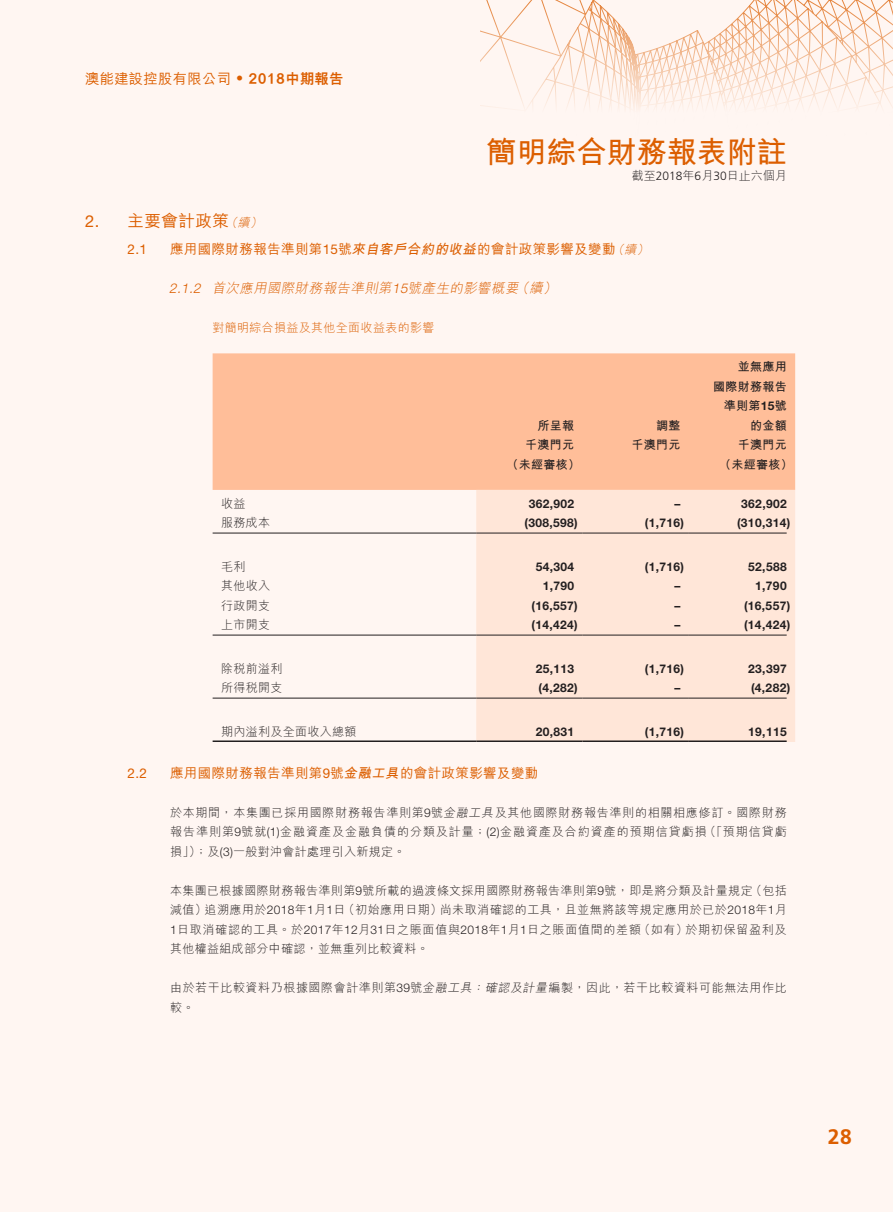
<style>
.page{position:relative;width:893px;height:1212px;background:#fff6f2}
.page>*{position:absolute;margin:0;border:0;box-sizing:border-box;transform-origin:0 0}
.t1{font:700 30px "M Hei HK";color:#dc5e00}
.t2{font:700 21px "Frutiger LT Std";color:#dc5e00}
.t3{font:500 16.5px "M Hei HK";letter-spacing:.03em;color:#dc5e00}
.t4{font:16.5px "Helvetica Neue LT Std";color:#dc5e00}
.t5{font:500 14.25px "M Hei HK";letter-spacing:.03em;color:#dc5e00}
.t6{font:500 13.5px "M Hei HK";letter-spacing:.03em;color:#dc5e00}
.t7{font:italic 300 13.5px "M Hei HK";color:#dc5e00}
.t8{font:italic 300 13.5px "Helvetica Neue LT Std";color:#dc5e00}
.t9{font:13.5px "Helvetica Neue LT Std";color:#dc5e00}
.t10{font:300 12px/19.5px "M Hei HK";letter-spacing:.045em;color:#231f20}
.t11{font:700 12px "Helvetica Neue LT Std";letter-spacing:.03em;color:#231f20}
.t12{font:300 12px/19.5px "M Hei HK";letter-spacing:.08em;color:#231f20}
.t13{font:700 12px/19.5px "M Hei HK";letter-spacing:.03em;color:#231f20;text-align:right}
.t14{font:300 12px "M Hei HK";letter-spacing:.03em;color:#dc5e00}
.t15{font:300 12px "M Hei HK";color:#231f20}
.t16{font:italic 300 12px "M Hei HK";color:#dc5e00}
.t17{font:italic 300 12px "M Hei HK";color:#231f20}
.s1{font-family:"Frutiger LT Std";font-weight:400}
.s2{font-weight:800}
.s3{font-family:"Frutiger LT Std"}
.s4{font-family:"Helvetica Neue LT Std";font-weight:400}
.s5{font-weight:700;font-style:italic}
.s6{font-family:"Helvetica Neue LT Std"}
.s7{font-style:italic}
</style>
<div class="page">
<svg style="left:480px;top:0;width:413px;height:108px"></svg>
<div style="left:213px;top:353px;width:582px;height:137px;background:#ffbe99"></div>
<div style="left:476px;top:490px;width:319px;height:252px;background:#ffe6d8"></div>
<hr style="left:213px;top:533px;width:263px;height:1px;background:#231f20">
<hr style="left:476px;top:533px;width:107px;height:1px;background:#231f20">
<hr style="left:583px;top:533px;width:106px;height:1px;background:#231f20">
<hr style="left:689px;top:533px;width:98px;height:1px;background:#231f20">
<hr style="left:213px;top:635px;width:263px;height:1px;background:#231f20">
<hr style="left:476px;top:635px;width:107px;height:1px;background:#231f20">
<hr style="left:583px;top:635px;width:106px;height:1px;background:#231f20">
<hr style="left:689px;top:635px;width:98px;height:1px;background:#231f20">
<hr style="left:213px;top:698px;width:263px;height:1px;background:#231f20">
<hr style="left:476px;top:698px;width:107px;height:1px;background:#231f20">
<hr style="left:583px;top:698px;width:106px;height:1px;background:#231f20">
<hr style="left:689px;top:698px;width:98px;height:1px;background:#231f20">
<hr style="left:213px;top:740px;width:263px;height:2px;background:#231f20">
<hr style="left:476px;top:740px;width:107px;height:2px;background:#231f20">
<hr style="left:583px;top:740px;width:106px;height:2px;background:#231f20">
<hr style="left:689px;top:740px;width:98px;height:2px;background:#231f20">
<p class="t5" style="left:85px;top:69px;width:260px">澳能建設控股有限公司 <span class="s1">•</span> <span class="s2">2018中期報告</span></p>
<h3 class="t4" style="left:85px;top:212px;width:16px">2.</h3>
<h3 class="t3" style="left:128px;top:209px;width:103px">主要會計政策</h3>
<p class="t16" style="left:238px;top:215px;width:16px">續</p>
<p class="t16" style="left:226px;top:215px;width:16px">（</p>
<p class="t16" style="left:250px;top:215px;width:16px">(</p>
<h1 class="t1" style="left:487px;top:130px;width:301px">簡明綜合財務報表附註</h1>
<p class="t15" style="left:632px;top:167px;width:156px">截至<span class="s3">2018</span>年月<span class="s3">6 30</span>日止六個月</p>
<p class="t9" style="left:128px;top:241px;width:21px">2.1</p>
<p class="t9" style="left:128px;top:765px;width:21px">2.2</p>
<p class="t6" style="left:170px;top:240px;width:447px">應用國際財務報告準則第<span class="s4">15</span>號<span class="s5">來自客戶合約的收益</span>的會計政策影響及變動</p>
<p class="t16" style="left:625px;top:241px;width:16px">續</p>
<p class="t16" style="left:612px;top:241px;width:16px">（</p>
<p class="t16" style="left:637px;top:241px;width:16px">(</p>
<p class="t8" style="left:169px;top:280px;width:36px">2.1.2</p>
<p class="t7" style="left:529px;top:279px;width:18px">續</p>
<p class="t7" style="left:212px;top:279px;width:185px">首次應用國際財務報告準則第</p>
<p class="t7" style="left:516px;top:279px;width:18px">（</p>
<p class="t7" style="left:543px;top:279px;width:18px">(</p>
<p class="t7" style="left:408px;top:279px;width:115px">號產生的影響概要</p>
<p class="t8" style="left:392px;top:280px;width:20px">15</p>
<p class="t14" style="left:213px;top:319px;width:223px">對簡明綜合損益及其他全面收益表的影響</p>
<p class="t13" style="left:537px;top:415px;width:38px">所呈報</p>
<p class="t13" style="left:525px;top:434px;width:51px">千澳門元</p>
<p class="t13" style="left:656px;top:415px;width:26px">調整</p>
<p class="t13" style="left:631px;top:434px;width:51px">千澳門元</p>
<p class="t13" style="left:713px;top:356px;width:75px">並無應用<br>國際財務報告準則第<span class="s6">15</span>號的金額<br>千澳門元</p>
<p class="t13" style="left:506px;top:454px;width:75px">（未經審核）</p>
<p class="t13" style="left:719px;top:454px;width:75px">（未經審核(</p>
<p class="t10" style="left:221px;top:493px;width:26px">收益</p>
<p class="t11" style="left:529px;top:496px;width:47px">362,902</p>
<p class="t11" style="left:674px;top:496px;width:7px">–</p>
<p class="t11" style="left:741px;top:496px;width:47px">362,902</p>
<p class="t10" style="left:221px;top:513px;width:51px">服務成本</p>
<p class="t11" style="left:524px;top:516px;width:55px">)308,598(</p>
<p class="t11" style="left:645px;top:516px;width:41px">)1,716(</p>
<p class="t11" style="left:737px;top:516px;width:55px">)310,314(</p>
<p class="t10" style="left:221px;top:556px;width:26px">毛利</p>
<p class="t11" style="left:536px;top:559px;width:40px">54,304</p>
<p class="t11" style="left:645px;top:559px;width:41px">)1,716(</p>
<p class="t11" style="left:748px;top:559px;width:40px">52,588</p>
<p class="t10" style="left:221px;top:576px;width:51px">其他收入</p>
<p class="t11" style="left:543px;top:579px;width:33px">1,790</p>
<p class="t11" style="left:674px;top:579px;width:7px">–</p>
<p class="t11" style="left:755px;top:579px;width:33px">1,790</p>
<p class="t10" style="left:221px;top:595px;width:51px">行政開支</p>
<p class="t11" style="left:531px;top:598px;width:48px">)16,557(</p>
<p class="t11" style="left:674px;top:598px;width:7px">–</p>
<p class="t11" style="left:744px;top:598px;width:48px">)16,557(</p>
<p class="t10" style="left:221px;top:615px;width:51px">上市開支</p>
<p class="t11" style="left:531px;top:618px;width:48px">)14,424(</p>
<p class="t11" style="left:674px;top:618px;width:7px">–</p>
<p class="t11" style="left:744px;top:618px;width:48px">)14,424(</p>
<p class="t10" style="left:221px;top:658px;width:63px">除稅前溢利</p>
<p class="t11" style="left:536px;top:661px;width:40px">25,113</p>
<p class="t11" style="left:645px;top:661px;width:41px">)1,716(</p>
<p class="t11" style="left:748px;top:661px;width:40px">23,397</p>
<p class="t10" style="left:221px;top:678px;width:63px">所得稅開支</p>
<p class="t11" style="left:538px;top:681px;width:41px">)4,282(</p>
<p class="t11" style="left:674px;top:681px;width:7px">–</p>
<p class="t11" style="left:751px;top:681px;width:41px">)4,282(</p>
<p class="t10" style="left:221px;top:721px;width:137px">期內溢利及全面收入總額</p>
<p class="t6" style="left:170px;top:763px;width:370px">應用國際財務報告準則第<span class="s4">9</span>號<span class="s5">金融工具</span>的會計政策影響及變動</p>
<p class="t11" style="left:536px;top:724px;width:40px">20,831</p>
<p class="t11" style="left:645px;top:724px;width:41px">)1,716(</p>
<p class="t11" style="left:748px;top:724px;width:40px">19,115</p>
<p class="t10" style="left:170px;top:802px;width:618px;text-align:right">於本期間，本集團已採用國際財務報告準則第<span class="s6">9</span>號<span class="s7">金融工具</span>及其他國際財務報告準則的相關相應修訂。國際財務（「預期信貸虧</p>
<p class="t12" style="left:170px;top:822px;width:538px">報告準則第<span class="s6">9</span>號就 <span class="s6">)1(</span> 金融資產及金融負債的分類及計量；<span class="s6">( )2</span> 金融資產及合約資產的預期信貸虧損損」）；及 <span class="s6">)3(</span> 一般對沖會計處理引入新規定。</p>
<p class="t10" style="left:750px;top:880px;width:38px">（包括</p>
<p class="t10" style="left:440px;top:880px;width:348px;text-indent:-270px">本集團已根據國際財務報告準則第<span class="s6">9</span>號所載的過渡條文採用國際財務報告準則第 號<span class="s6">9</span> ，即是將分類及計量規定<br>尚未取消確認的工具，且並無將該等規定應用於已於<span class="s6">2018</span>年 月<span class="s6">1</span></p>
<p class="t10" style="left:170px;top:900px;width:38px">減值）</p>
<p class="t10" style="left:343px;top:900px;width:101px">（初始應用日期）</p>
<p class="t10" style="left:204px;top:900px;width:143px">追溯應用於<span class="s6">2018</span>年 月<span class="s6">1</span> 日<span class="s6">1</span></p>
<p class="t10" style="left:638px;top:919px;width:51px">（如有）</p>
<p class="t10" style="left:170px;top:919px;width:472px"><span class="s6">1</span>日取消確認的工具。於<span class="s6">2017</span>年<span class="s6">12</span>月<span class="s6">31</span>日之賬面值與<span class="s6">2018</span>年 月<span class="s6">1 1</span>日之賬面值間的差額其他權益組成部分中確認，並無重列比較資料。</p>
<p class="t10" style="left:485px;top:978px;width:303px"><span class="s7">確認及計量</span>編製，因此，若干比較資料可能無法用作比</p>
<p class="t10" style="left:685px;top:919px;width:103px">於期初保留盈利及</p>
<p class="t10" style="left:170px;top:978px;width:306px">由於若干比較資料乃根據國際會計準則第<span class="s6">39</span>號<span class="s7">金融工具</span>較。</p>
<p class="t17" style="left:472px;top:980px;width:16px">：</p>
<h2 class="t2" style="left:828px;top:1125px;width:25px">28</h2>
</div>
